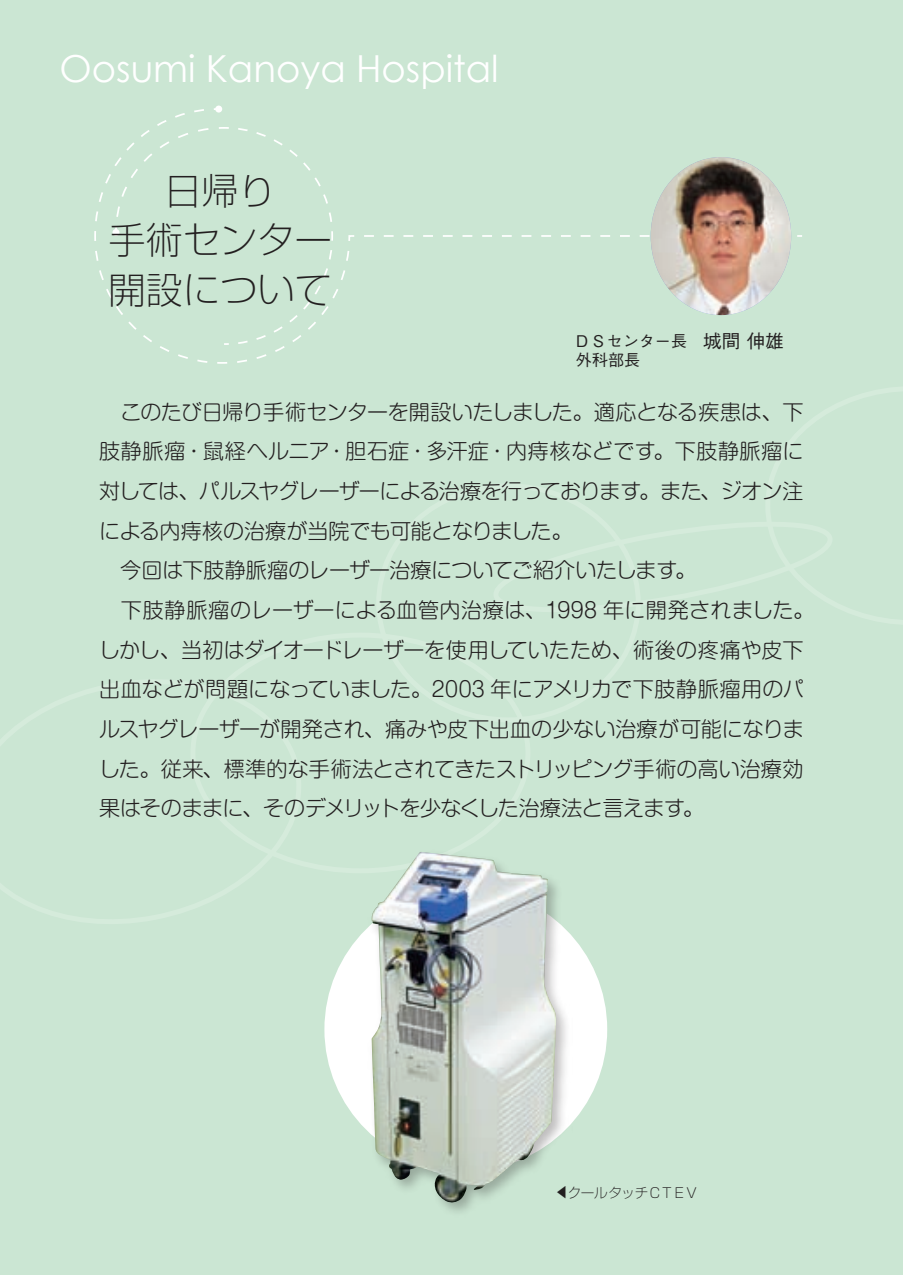
<style>
.page{position:relative;width:903px;height:1275px;background:#cbe6d3}
.page>*{position:absolute;margin:0;border:0;box-sizing:border-box;transform-origin:0 0}
.t1{font:37.27px "Century Gothic";color:#fff}
.t2{font:300 expanded 37.27px/49.5px "Shin Go Pr 5";color:#231f20;text-align:center}
.t3{font:300 21px/39.7px "Shin M Go Pro";letter-spacing:-.01em;color:#231f20}
.t4{font:500 16.1px "Gothic BBB Pr 5";color:#231f20}
.t5{font:300 expanded 13.65px "Shin Go Pr 5";letter-spacing:-.03em;color:#231f20}
.s1{font-size:18.55px}
</style>
<div class="page">
<div style="left:215px;top:106px;width:7px;height:7px;background:#fff;border-radius:50%"></div>
<img style="left:651px;top:157px;width:140px;height:158px;border-radius:50%">
<svg style="left:237px;top:251px;width:113px;height:112px"></svg>
<svg style="left:95px;top:109px;width:109px;height:113px"></svg>
<svg style="left:114px;top:126px;width:220px;height:220px"></svg>
<div style="left:112px;top:229px;width:7px;height:7px;background:#fff;border-radius:50%"></div>
<div style="left:324px;top:888px;width:283px;height:283px;background:#fff;border-radius:50%"></div>
<div style="left:365px;top:846px;width:208px;height:372px;background:#231f20;opacity:.3"></div>
<img style="left:372px;top:852px;width:184px;height:352px">
<h1 class="t1" style="left:60px;top:45px;width:441px">Oosumi Kanoya Hospital</h1>
<h1 class="t2" style="left:109px;top:162px;width:225px">日帰り<br>手術センター開設について</h1>
<p class="t4" style="left:574px;top:328px;width:211px">ＤＳセンター長　<span class="s1">城間 伸雄</span></p>
<p class="t4" style="left:560px;top:347px;width:82px">　外科部長</p>
<p class="t3" style="left:99px;top:389px;width:716px">　このたび日帰り手術センターを開設いたしました。適応となる疾患は、下肢静脈瘤・鼠経ヘルニア・胆石症・多汗症・内痔核などです。下肢静脈瘤に対しては、パルスヤグレーザーによる治療を行っております。また、ジオン注による内痔核の治療が当院でも可能となりました。<br>　今回は下肢静脈瘤のレーザー治療についてご紹介いたします。<br>　下肢静脈瘤のレーザーによる血管内治療は、1998 年に開発されました。しかし、当初はダイオードレーザーを使用していたため、術後の疼痛や皮下出血などが問題になっていました。2003 年にアメリカで下肢静脈瘤用のパルスヤグレーザーが開発され、痛みや皮下出血の少ない治療が可能になりました。従来、標準的な手術法とされてきたストリッピング手術の高い治療効果はそのままに、そのデメリットを少なくした治療法と言えます。</p>
<p class="t5" style="left:551px;top:1199px;width:15px;rotate:-90deg">▲</p>
<p class="t5" style="left:568px;top:1181px;width:132px">クールタッチＣＴＥＶ</p>
</div>
